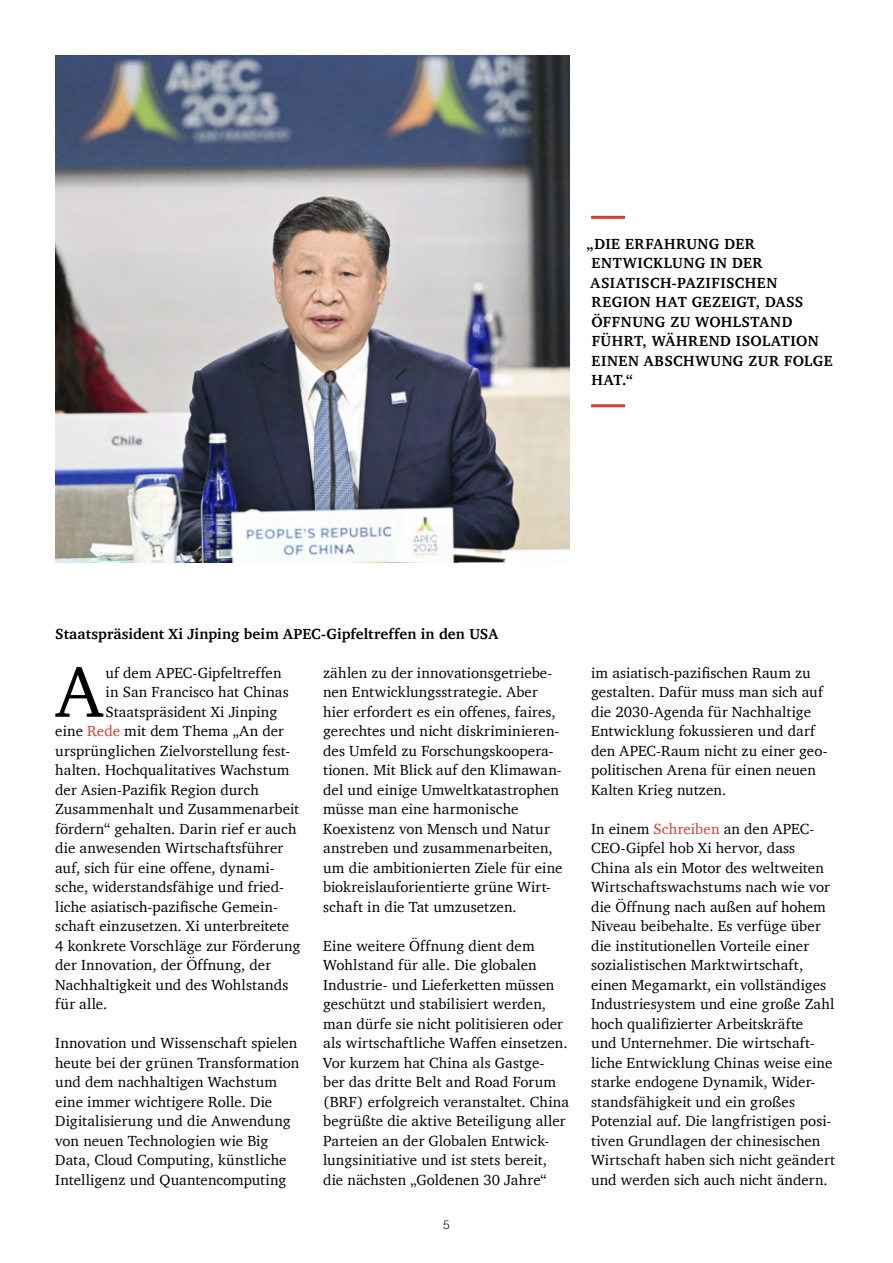
<style>
.page{position:relative;width:893px;height:1263px;background:#fff}
.page>*{position:absolute;margin:0;border:0;box-sizing:border-box;transform-origin:0 0}
.t1{font:73.2px "Charter";color:#000}
.t2{font:15px/19.5px "Charter";letter-spacing:.005em;color:#000}
.t3{font:700 15px/19.5px "Charter";letter-spacing:.02em;color:#000}
.t4{font:300 12px "Helvetica";color:#000}
.s1{color:#d23f32}
</style>
<div class="page">
<img style="left:55px;top:55px;width:515px;height:507px">
<hr style="left:591px;top:216px;width:34px;height:3px;background:#d23f32">
<hr style="left:591px;top:404px;width:34px;height:3px;background:#d23f32">
<p class="t3" style="left:587px;top:233px;width:248px">„DIE ERFAHRUNG DER<br>ENTWICKLUNG IN DER<br>ASIATISCH-PAZIFISCHEN<br>REGION HAT GEZEIGT, DASS<br>ÖFFNUNG ZU WOHLSTAND<br>FÜHRT, WÄHREND ISOLATION<br>EINEN ABSCHWUNG ZUR FOLGE<br>HAT.“</p>
<p class="t3" style="left:55px;top:624px;width:444px">Staatspräsident Xi Jinping beim APEC-Gipfeltreffen in den USA</p>
<h1 class="t1" style="left:56px;top:629px;width:48px">A</h1>
<p class="t2" style="left:106px;top:663px;width:178px">uf dem APEC-Gipfeltreffen</p>
<p class="t2" style="left:323px;top:663px;width:241px">zählen zu der innovationsgetriebe&shy;nen Entwicklungsstrategie. Aber hier erfordert es ein offenes, faires, gerechtes und nicht diskriminieren&shy;des Umfeld zu Forschungskoopera&shy;tionen. Mit Blick auf den Klimawan&shy;del und einige Umweltkatastrophen müsse man eine harmonische Koexistenz von Mensch und Natur anstreben und zusammenarbeiten, um die ambitionierten Ziele für eine biokreislauforientierte grüne Wirt&shy;schaft in die Tat umzusetzen.</p>
<p class="t2" style="left:323px;top:936px;width:247px">Eine weitere Öffnung dient dem Wohlstand für alle. Die globalen Industrie- und Lieferketten müssen geschützt und stabilisiert werden, man dürfe sie nicht politisieren oder als wirtschaftliche Waffen einsetzen.<br>Vor kurzem hat China als Gastge&shy;ber das dritte Belt and Road Forum (BRF) erfolgreich veranstaltet. China begrüßte die aktive Beteiligung aller Parteien an der Globalen Entwick&shy;lungsinitiative und ist stets bereit, die nächsten „Goldenen 30 Jahre“</p>
<p class="t2" style="left:106px;top:682px;width:185px">in San Francisco hat Chinas</p>
<p class="t2" style="left:106px;top:702px;width:173px">Staatspräsident Xi Jinping</p>
<p class="t2" style="left:55px;top:721px;width:230px">eine <span class="s1">Rede</span> mit dem Thema „An der</p>
<p class="t2" style="left:55px;top:741px;width:236px">ursprünglichen Zielvorstellung fest-</p>
<p class="t2" style="left:55px;top:760px;width:236px">halten. Hochqualitatives Wachstum</p>
<p class="t2" style="left:55px;top:780px;width:205px">der Asien-Pazifik Region durch</p>
<p class="t2" style="left:55px;top:799px;width:245px">Zusammenhalt und Zusammenarbeit</p>
<p class="t2" style="left:55px;top:819px;width:243px">fördern“ gehalten. Darin rief er auch</p>
<p class="t2" style="left:55px;top:838px;width:230px">die anwesenden Wirtschaftsführer</p>
<p class="t2" style="left:55px;top:858px;width:221px">auf, sich für eine offene, dynami-</p>
<p class="t2" style="left:55px;top:877px;width:230px">sche, widerstandsfähige und fried-</p>
<p class="t2" style="left:55px;top:897px;width:224px">liche asiatisch-pazifische Gemein-</p>
<p class="t2" style="left:55px;top:916px;width:235px">schaft einzusetzen. Xi unterbreitete</p>
<p class="t2" style="left:55px;top:936px;width:247px">4 konkrete Vorschläge zur Förderung</p>
<p class="t2" style="left:55px;top:955px;width:217px">der Innovation, der Öffnung, der</p>
<p class="t2" style="left:55px;top:975px;width:235px">Nachhaltigkeit und des Wohlstands</p>
<p class="t2" style="left:55px;top:994px;width:54px">für alle.</p>
<p class="t2" style="left:55px;top:1033px;width:245px">Innovation und Wissenschaft spielen heute bei der grünen Transformation und dem nachhaltigen Wachstum eine immer wichtigere Rolle. Die Digitalisierung und die Anwendung von neuen Technologien wie Big Data, Cloud Computing, künstliche Intelligenz und Quantencomputing</p>
<p class="t4" style="left:443px;top:1214px;width:8px">5</p>
<p class="t2" style="left:591px;top:663px;width:238px">im asiatisch-pazifischen Raum zu gestalten. Dafür muss man sich auf die 2030-Agenda für Nachhaltige<br>Entwicklung fokussieren und darf den APEC-Raum nicht zu einer geo&shy;politischen Arena für einen neuen<br>Kalten Krieg nutzen.</p>
<p class="t2" style="left:591px;top:819px;width:246px">In einem <span class="s1">Schreiben</span> an den APEC-CEO-Gipfel hob Xi hervor, dass China als ein Motor des weltweiten Wirtschaftswachstums nach wie vor die Öffnung nach außen auf hohem Niveau beibehalte. Es verfüge über die institutionellen Vorteile einer sozialistischen Marktwirtschaft, einen Megamarkt, ein vollständiges Industriesystem und eine große Zahl hoch qualifizierter Arbeitskräfte<br>und Unternehmer. Die wirtschaft&shy;liche Entwicklung Chinas weise eine starke endogene Dynamik, Wider&shy;standsfähigkeit und ein großes Potenzial auf. Die langfristigen posi&shy;tiven Grundlagen der chinesischen Wirtschaft haben sich nicht geändert und werden sich auch nicht ändern.</p>
</div>
